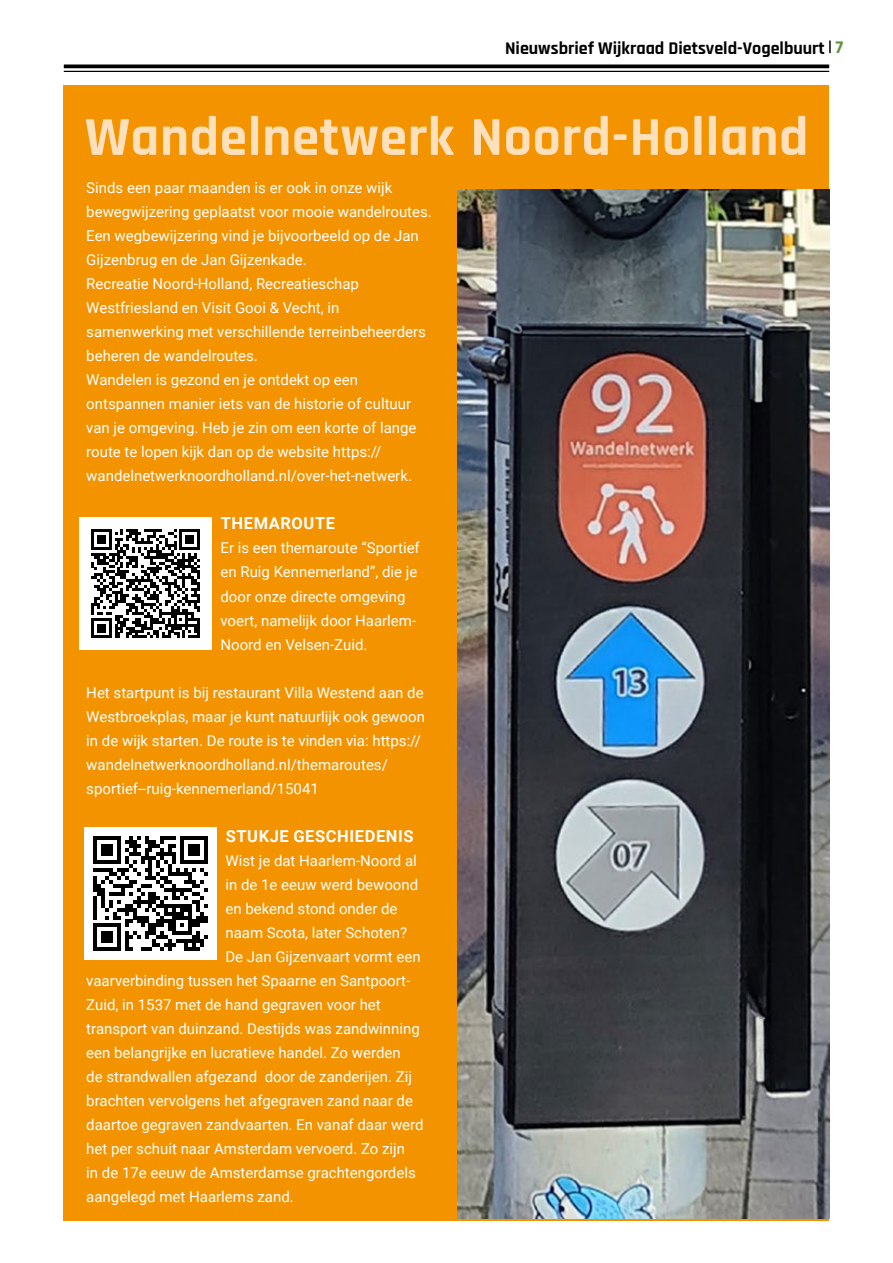
<style>
.page{position:relative;width:893px;height:1263px;background:#fff}
.page>*{position:absolute;margin:0;border:0;box-sizing:border-box;transform-origin:0 0}
.t1{font:700 55.5px "Rajdhani";letter-spacing:.01em;color:#fee0bd}
.t2{font:700 18px "Rajdhani";color:#000}
.t3{font:700 16.5px "Roboto";letter-spacing:.035em;color:#fff}
.t4{font:15px/24px "Roboto";color:#fff}
.s1{color:#58933e}
</style>
<div class="page">
<hr style="left:64px;top:65px;width:765px;height:3px;background:#000">
<hr style="left:64px;top:71px;width:765px;height:1px;background:#000">
<svg style="left:829px;top:41px;width:2px;height:12px"></svg>
<div style="left:64px;top:85px;width:765px;height:1135px;background:#f39300"></div>
<img style="left:457px;top:189px;width:372px;height:1029px">
<div style="left:79px;top:517px;width:133px;height:133px;background:#fff"></div>
<svg style="left:91px;top:529px;width:109px;height:109px"></svg>
<div style="left:84px;top:827px;width:133px;height:133px;background:#fff"></div>
<svg style="left:93px;top:836px;width:115px;height:115px"></svg>
<p class="t2" style="left:505px;top:37px;width:340px">Nieuwsbrief Wijkraad Dietsveld-Vogelbuurt <span class="s1">7</span></p>
<h1 class="t1" style="left:85px;top:103px;width:725px">Wandelnetwerk Noord-Holland</h1>
<p class="t4" style="left:86px;top:176px;width:347px">Sinds een paar maanden is er ook in onze wijk bewegwijzering geplaatst voor mooie wandelroutes.<br>Een wegbewijzering vind je bijvoorbeeld op de Jan Gijzenbrug en de Jan Gijzenkade.<br>Recreatie Noord-Holland, Recreatieschap Westfriesland en Visit Gooi &amp; Vecht, in samenwerking met verschillende terreinbeheerders beheren de wandelroutes.<br>Wandelen is gezond en je ontdekt op een ontspannen manier iets van de historie of cultuur van je omgeving. Heb je zin om een korte of lange route te lopen kijk dan op de website https:// wandelnetwerknoordholland.nl/over-het-netwerk.</p>
<p class="t3" style="left:221px;top:512px;width:116px">THEMAROUTE</p>
<p class="t4" style="left:220px;top:536px;width:201px">Er is een themaroute “Sportief en Ruig Kennemerland”, die je door onze directe omgeving voert, namelijk door Haarlem-<br>Noord en Velsen-Zuid.</p>
<p class="t4" style="left:86px;top:680px;width:340px">Het startpunt is bij restaurant Villa Westend aan de Westbroekplas, maar je kunt natuurlijk ook gewoon in de wijk starten. De route is te vinden via: https:// wandelnetwerknoordholland.nl/themaroutes/ sportief--ruig-kennemerland/15041</p>
<p class="t3" style="left:226px;top:824px;width:189px">STUKJE GESCHIEDENIS</p>
<p class="t4" style="left:225px;top:848px;width:193px">Wist je dat Haarlem-Noord al</p>
<p class="t4" style="left:225px;top:872px;width:194px">in de 1e eeuw werd bewoond</p>
<p class="t4" style="left:225px;top:896px;width:174px">en bekend stond onder de</p>
<p class="t4" style="left:225px;top:920px;width:183px">naam Scota, later Schoten?</p>
<p class="t4" style="left:225px;top:944px;width:197px">De Jan Gijzenvaart vormt een</p>
<p class="t4" style="left:86px;top:968px;width:325px">vaarverbinding tussen het Spaarne en Santpoort-</p>
<p class="t4" style="left:86px;top:992px;width:296px">Zuid, in 1537 met de hand gegraven voor het</p>
<p class="t4" style="left:86px;top:1016px;width:335px">transport van duinzand. Destijds was zandwinning</p>
<p class="t4" style="left:86px;top:1040px;width:316px">een belangrijke en lucratieve handel. Zo werden</p>
<p class="t4" style="left:86px;top:1064px;width:327px">de strandwallen afgezand door de zanderijen. Zij</p>
<p class="t4" style="left:86px;top:1088px;width:328px">brachten vervolgens het afgegraven zand naar de</p>
<p class="t4" style="left:86px;top:1112px;width:339px">daartoe gegraven zandvaarten. En vanaf daar werd</p>
<p class="t4" style="left:86px;top:1136px;width:320px">het per schuit naar Amsterdam vervoerd. Zo zijn</p>
<p class="t4" style="left:86px;top:1160px;width:331px">in de 17e eeuw de Amsterdamse grachtengordels</p>
<p class="t4" style="left:86px;top:1184px;width:209px">aangelegd met Haarlems zand.</p>
</div>
